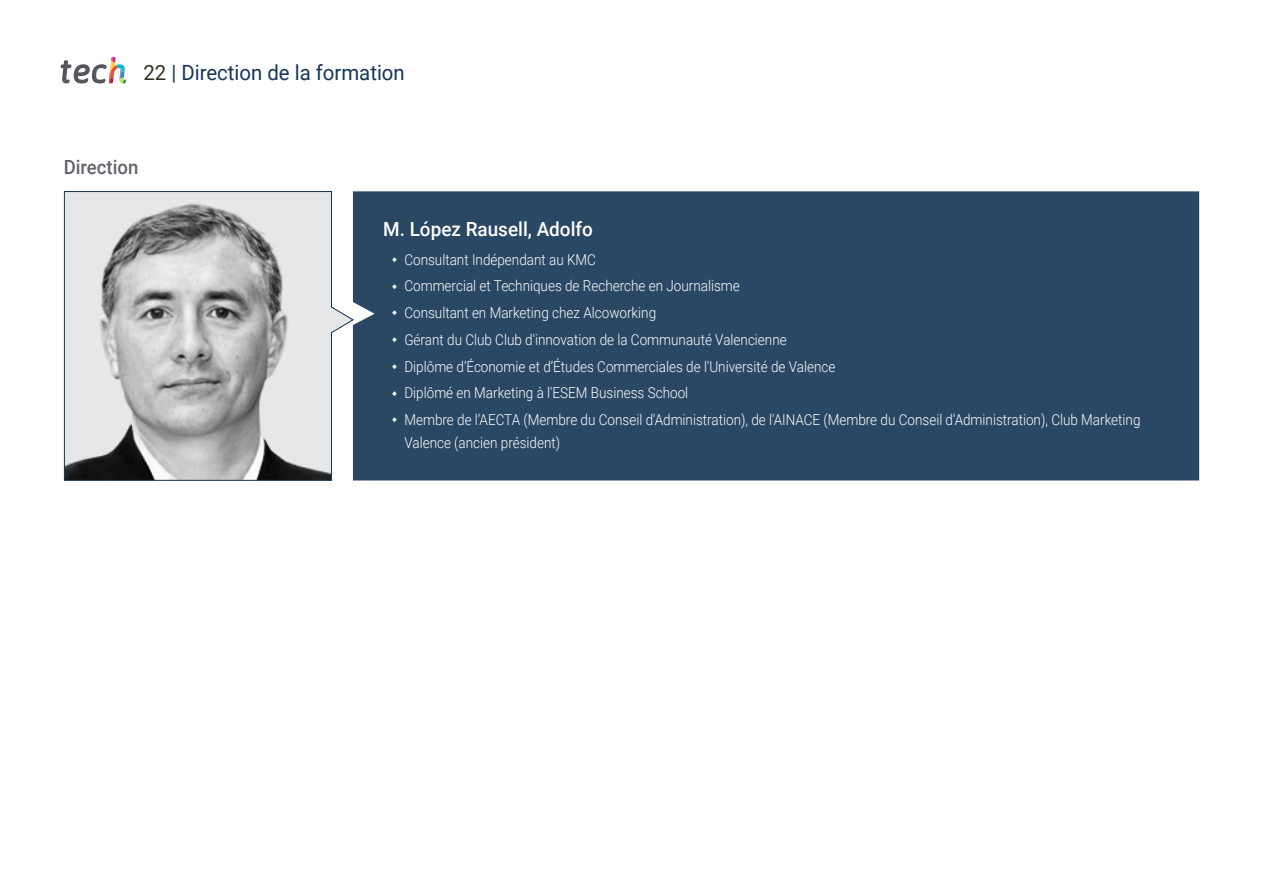
<style>
.page{position:relative;width:1263px;height:893px;background:#fff}
.page>*{position:absolute;margin:0;border:0;box-sizing:border-box;transform-origin:0 0}
.t1{font:21px "Roboto";color:#17355b}
.t2{font:500 19.5px "Roboto";color:#fff}
.t3{font:500 19.5px "Roboto";color:#61646a;scale:.95 1}
.t4{font:300 15px/26.7px "Roboto";color:#fff;scale:.9 1}
.s1{color:#312e20}
</style>
<div class="page">
<svg style="left:61px;top:57px;width:65px;height:27px"></svg>
<div style="left:354px;top:191px;width:845px;height:289px;background:#2a4763"></div>
<svg style="left:64px;top:191px;width:290px;height:290px"></svg>
<svg style="left:393px;top:257px;width:4px;height:5px"></svg>
<svg style="left:393px;top:284px;width:4px;height:5px"></svg>
<svg style="left:393px;top:310px;width:4px;height:5px"></svg>
<svg style="left:393px;top:337px;width:4px;height:5px"></svg>
<svg style="left:393px;top:364px;width:4px;height:5px"></svg>
<svg style="left:393px;top:391px;width:4px;height:5px"></svg>
<svg style="left:393px;top:417px;width:4px;height:5px"></svg>
<h1 class="t1" style="left:144px;top:57px;width:263px"><span class="s1">22</span> | Direction de la formation</h1>
<h2 class="t3" style="left:64px;top:154px;width:80px">Direction</h2>
<h2 class="t2" style="left:383px;top:215px;width:211px">M. López Rausell, Adolfo</h2>
<p class="t4" style="left:404px;top:245px;width:819px">Consultant Indépendant au KMC<br>Commercial et Techniques de Recherche en Journalisme<br>Consultant en Marketing chez Alcoworking<br>Gérant du Club Club d'innovation de la Communauté Valencienne<br>Diplôme d’Économie et d’Études Commerciales de l'Université de Valence<br>Diplômé en Marketing à l'ESEM Business School<br>Membre de l’AECTA (Membre du Conseil d'Administration), de l'AINACE (Membre du Conseil d'Administration), Club Marketing</p>
<p class="t4" style="left:404px;top:428px;width:175px">Valence (ancien président)</p>
</div>
